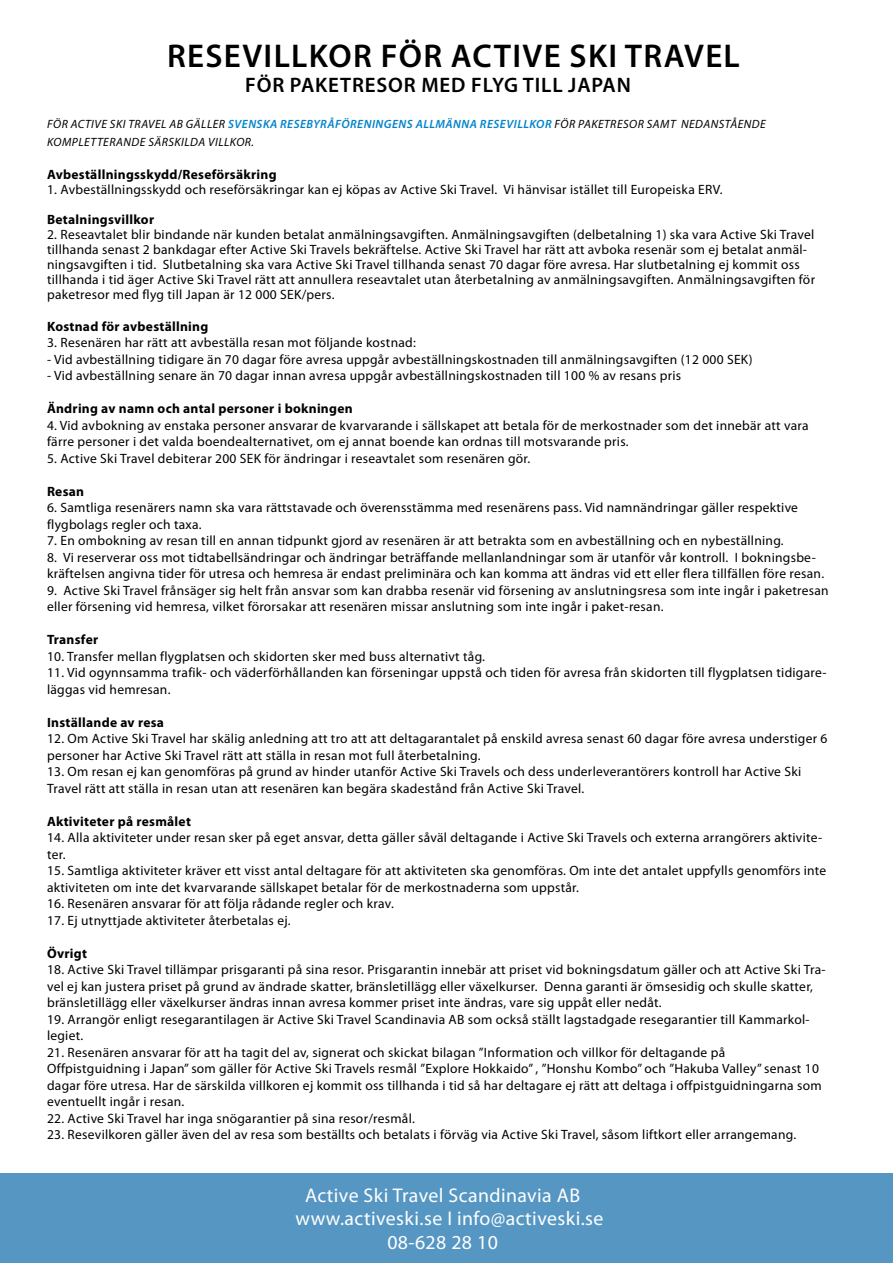
<style>
.page{position:relative;width:893px;height:1263px;background:#fff}
.page>*{position:absolute;margin:0;border:0;box-sizing:border-box;transform-origin:0 0}
.t1{font:600 33px "Myriad Pro";letter-spacing:.04em;color:#000}
.t2{font:600 21px "Myriad Pro";letter-spacing:.04em;color:#000}
.t3{font:19.8px "Myriad Pro";letter-spacing:.02em;color:#fff}
.t4{font:13.5px/16.5px "Myriad Pro";letter-spacing:.02em;color:#000}
.t5{font:700 13.5px "Myriad Pro";letter-spacing:.02em;color:#000}
.t6{font:italic 12px/18px "Myriad Pro";letter-spacing:.04em;color:#000}
.s1{font-weight:600;color:#0082ca}
</style>
<div class="page">
<div style="left:0;top:1173px;width:893px;height:89px;background:#5596c3"></div>
<h1 class="t1" style="left:167px;top:35px;width:574px">RESEVILLKOR FÖR ACTIVE SKI TRAVEL</h1>
<h2 class="t2" style="left:245px;top:72px;width:387px">FÖR PAKETRESOR MED FLYG TILL JAPAN</h2>
<p class="t6" style="left:47px;top:115px;width:720px">FÖR ACTIVE SKI TRAVEL AB GÄLLER <span class="s1">SVENSKA RESEBYRÅFÖRENINGENS ALLMÄNNA RESEVILLKOR</span> FÖR PAKETRESOR SAMT NEDANSTÅENDE<br>KOMPLETTERANDE SÄRSKILDA VILLKOR.</p>
<p class="t5" style="left:47px;top:166px;width:231px">Avbeställningsskydd/Reseförsäkring</p>
<p class="t4" style="left:47px;top:181px;width:677px">1. Avbeställningsskydd och reseförsäkringar kan ej köpas av Active Ski Travel. Vi hänvisar istället till Europeiska ERV.</p>
<p class="t5" style="left:47px;top:211px;width:109px">Betalningsvillkor</p>
<p class="t4" style="left:47px;top:227px;width:769px;line-height:15px">2. Reseavtalet blir bindande när kunden betalat anmälningsavgiften. Anmälningsavgiften (delbetalning 1) ska vara Active Ski Travel tillhanda senast 2 bankdagar efter Active Ski Travels bekräftelse. Active Ski Travel har rätt att avboka resenär som ej betalat anmäl&shy;ningsavgiften i tid. Slutbetalning ska vara Active Ski Travel tillhanda senast 70 dagar före avresa. Har slutbetalning ej kommit oss tillhanda i tid äger Active Ski Travel rätt att annullera reseavtalet utan återbetalning av anmälningsavgiften. Anmälningsavgiften för paketresor med flyg till Japan är 12 000 SEK/pers.</p>
<p class="t5" style="left:47px;top:318px;width:163px">Kostnad för avbeställning</p>
<p class="t4" style="left:47px;top:334px;width:370px">3. Resenären har rätt att avbeställa resan mot följande kostnad:</p>
<p class="t4" style="left:47px;top:351px;width:707px">- Vid avbeställning tidigare än 70 dagar före avresa uppgår avbeställningskostnaden till anmälningsavgiften (12 000 SEK)</p>
<p class="t4" style="left:47px;top:367px;width:636px">- Vid avbeställning senare än 70 dagar innan avresa uppgår avbeställningskostnaden till 100 % av resans pris</p>
<p class="t5" style="left:47px;top:400px;width:307px">Ändring av namn och antal personer i bokningen</p>
<p class="t4" style="left:47px;top:417px;width:763px">4. Vid avbokning av enstaka personer ansvarar de kvarvarande i sällskapet att betala för de merkostnader som det innebär att vara färre personer i det valda boendealternativet, om ej annat boende kan ordnas till motsvarande pris.</p>
<p class="t4" style="left:47px;top:450px;width:485px">5. Active Ski Travel debiterar 200 SEK för ändringar i reseavtalet som resenären gör.</p>
<p class="t5" style="left:47px;top:483px;width:39px">Resan</p>
<p class="t4" style="left:47px;top:499px;width:752px">6. Samtliga resenärers namn ska vara rättstavade och överensstämma med resenärens pass. Vid namnändringar gäller respektive flygbolags regler och taxa.</p>
<p class="t4" style="left:47px;top:532px;width:738px">7. En ombokning av resan till en annan tidpunkt gjord av resenären är att betrakta som en avbeställning och en nybeställning.</p>
<p class="t4" style="left:47px;top:549px;width:779px">8. Vi reserverar oss mot tidtabellsändringar och ändringar beträffande mellanlandningar som är utanför vår kontroll. I bokningsbe&shy;kräftelsen angivna tider för utresa och hemresa är endast preliminära och kan komma att ändras vid ett eller flera tillfällen före resan.</p>
<p class="t4" style="left:47px;top:582px;width:783px">9. Active Ski Travel frånsäger sig helt från ansvar som kan drabba resenär vid försening av anslutningsresa som inte ingår i paketresan eller försening vid hemresa, vilket förorsakar att resenären missar anslutning som inte ingår i paket-resan.</p>
<p class="t5" style="left:47px;top:631px;width:53px">Transfer</p>
<p class="t4" style="left:47px;top:648px;width:439px">10. Transfer mellan flygplatsen och skidorten sker med buss alternativt tåg.</p>
<p class="t4" style="left:47px;top:664px;width:781px">11. Vid ogynnsamma trafik- och väderförhållanden kan förseningar uppstå och tiden för avresa från skidorten till flygplatsen tidigare&shy;läggas vid hemresan.</p>
<p class="t5" style="left:47px;top:714px;width:118px">Inställande av resa</p>
<p class="t4" style="left:47px;top:730px;width:782px">12. Om Active Ski Travel har skälig anledning att tro att att deltagarantalet på enskild avresa senast 60 dagar före avresa understiger 6 personer har Active Ski Travel rätt att ställa in resan mot full återbetalning.</p>
<p class="t4" style="left:47px;top:763px;width:756px">13. Om resan ej kan genomföras på grund av hinder utanför Active Ski Travels och dess underleverantörers kontroll har Active Ski<br>Travel rätt att ställa in resan utan att resenären kan begära skadestånd från Active Ski Travel.</p>
<p class="t5" style="left:47px;top:813px;width:145px">Aktiviteter på resmålet</p>
<p class="t4" style="left:47px;top:829px;width:777px">14. Alla aktiviteter under resan sker på eget ansvar, detta gäller såväl deltagande i Active Ski Travels och externa arrangörers aktivite&shy;ter.</p>
<p class="t4" style="left:47px;top:862px;width:781px">15. Samtliga aktiviteter kräver ett visst antal deltagare för att aktiviteten ska genomföras. Om inte det antalet uppfylls genomförs inte aktiviteten om inte det kvarvarande sällskapet betalar för de merkostnaderna som uppstår.</p>
<p class="t4" style="left:47px;top:895px;width:348px">16. Resenären ansvarar för att följa rådande regler och krav.</p>
<p class="t4" style="left:47px;top:912px;width:245px">17. Ej utnyttjade aktiviteter återbetalas ej.</p>
<p class="t5" style="left:47px;top:944px;width:42px">Övrigt</p>
<p class="t4" style="left:47px;top:961px;width:780px">18. Active Ski Travel tillämpar prisgaranti på sina resor. Prisgarantin innebär att priset vid bokningsdatum gäller och att Active Ski Tra&shy;vel ej kan justera priset på grund av ändrade skatter, bränsletillägg eller växelkurser. Denna garanti är ömsesidig och skulle skatter, bränsletillägg eller växelkurser ändras innan avresa kommer priset inte ändras, vare sig uppåt eller nedåt.</p>
<p class="t4" style="left:47px;top:1011px;width:764px">19. Arrangör enligt resegarantilagen är Active Ski Travel Scandinavia AB som också ställt lagstadgade resegarantier till Kammarkol&shy;legiet.</p>
<p class="t4" style="left:47px;top:1044px;width:776px">21. Resenären ansvarar för att ha tagit del av, signerat och skickat bilagan ”Information och villkor för deltagande på Offpistguidning i Japan” som gäller för Active Ski Travels resmål ”Explore Hokkaido” , ”Honshu Kombo” och ”Hakuba Valley” senast 10 dagar före utresa. Har de särskilda villkoren ej kommit oss tillhanda i tid så har deltagare ej rätt att deltaga i offpistguidningarna som eventuellt ingår i resan.</p>
<p class="t4" style="left:47px;top:1110px;width:369px">22. Active Ski Travel har inga snögarantier på sina resor/resmål.</p>
<p class="t4" style="left:47px;top:1126px;width:751px">23. Resevilkoren gäller även del av resa som beställts och betalats i förväg via Active Ski Travel, såsom liftkort eller arrangemang.</p>
<h3 class="t3" style="left:305px;top:1183px;width:277px">Active Ski Travel Scandinavia AB</h3>
<h3 class="t3" style="left:295px;top:1206px;width:310px">www.activeski.se I info@activeski.se</h3>
<h3 class="t3" style="left:387px;top:1230px;width:112px">08-628 28 10</h3>
</div>
